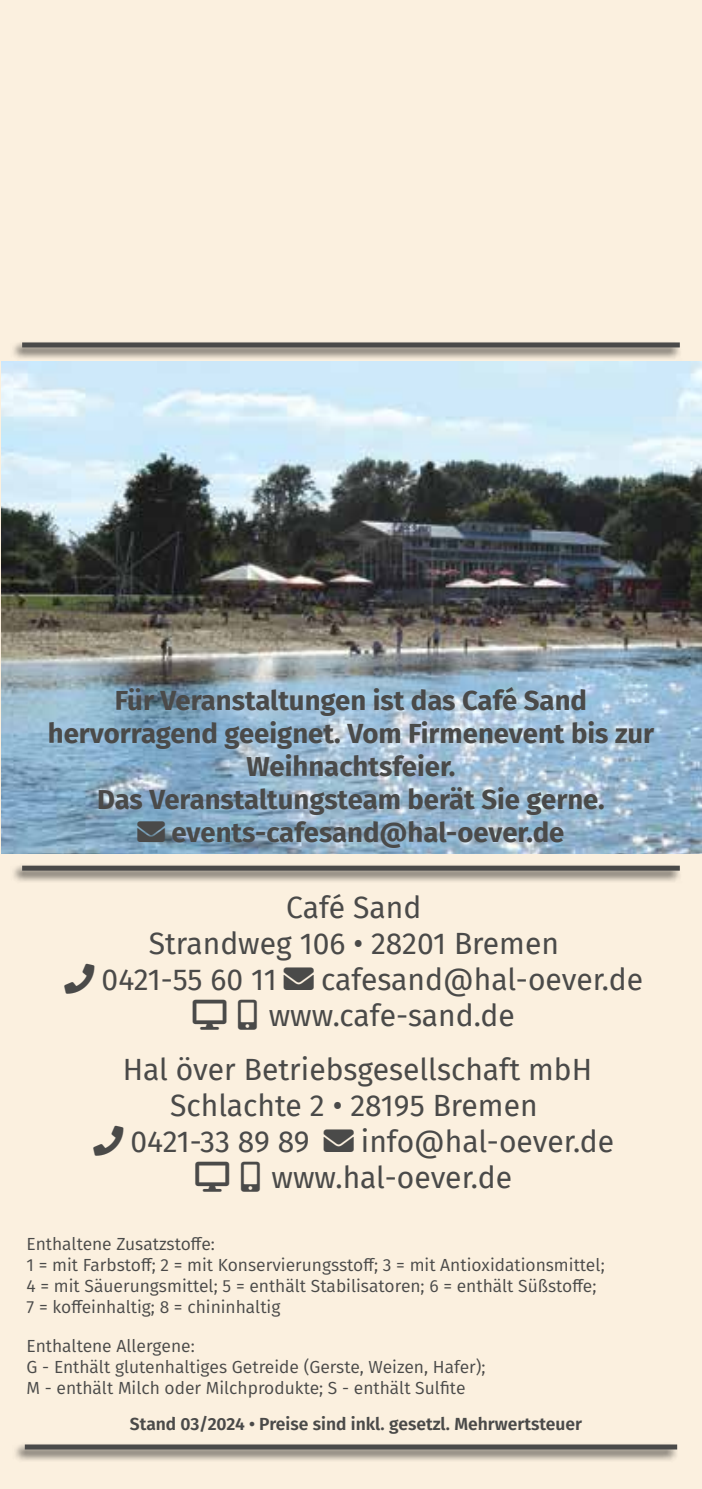
<style>
.page{position:relative;width:702px;height:1489px;background:#fff}
.page>*{position:absolute;margin:0;border:0;box-sizing:border-box;transform-origin:0 0}
.t1{font:30px/36px "Fira Sans";color:#4a4a49;text-align:center}
.t2{font:700 27.5px "Fira Sans";color:#4a4a49}
.t3{font:17.5px/21px "Fira Sans";color:#4a4a49}
.t4{font:600 17.5px "Fira Sans";color:#4a4a49}
</style>
<div class="page">
<div style="left:0;top:0;width:702px;height:1488px;background:#fbf0df"></div>
<div style="left:12px;top:1441px;width:667px;height:21px;background:#000;opacity:.75"></div>
<div style="left:25px;top:1444px;width:652px;height:5px;background:#4a4a49"></div>
<img style="left:2px;top:362px;width:700px;height:491px">
<div style="left:10px;top:340px;width:672px;height:21px;background:#000;opacity:.75"></div>
<div style="left:22px;top:342px;width:657px;height:5px;background:#4a4a49"></div>
<div style="left:10px;top:863px;width:672px;height:20px;background:#000;opacity:.75"></div>
<div style="left:22px;top:865px;width:657px;height:5px;background:#4a4a49"></div>
<svg style="left:138px;top:821px;width:27px;height:21px"></svg>
<h2 class="t2" style="left:115px;top:677px;width:473px">Für Veranstaltungen ist das Café Sand</h2>
<h2 class="t2" style="left:48px;top:710px;width:607px">hervorragend geeignet. Vom Firmenevent bis zur</h2>
<h2 class="t2" style="left:246px;top:743px;width:210px">Weihnachtsfeier.</h2>
<h2 class="t2" style="left:97px;top:776px;width:509px">Das Veranstaltungsteam berät Sie gerne.</h2>
<h2 class="t2" style="left:172px;top:809px;width:394px">events-cafesand@hal-oever.de</h2>
<h1 class="t1" style="left:149px;top:888px;width:412px">Café Sand<br>Strandweg 106 • 28201 Bremen</h1>
<h1 class="t1" style="left:64px;top:960px;width:214px">□■ 0421-55 60 11</h1>
<h1 class="t1" style="left:321px;top:960px;width:323px">cafesand@hal-oever.de</h1>
<h1 class="t1" style="left:123px;top:987px;width:471px;line-height:54px">▲▼□ □●●▼ www.cafe-sand.de<br>Hal över Betriebsgesellschaft mbH</h1>
<h1 class="t1" style="left:170px;top:1086px;width:369px">Schlachte 2 • 28195 Bremen</h1>
<h1 class="t1" style="left:93px;top:1122px;width:217px">□■ 0421-33 89 89</h1>
<h1 class="t1" style="left:361px;top:1122px;width:255px">info@hal-oever.de</h1>
<h1 class="t1" style="left:195px;top:1158px;width:318px">▲▼□ □●●▼ www.hal-oever.de</h1>
<p class="t3" style="left:27px;top:1232px;width:579px">Enthaltene Zusatzstoffe:<br>1 = mit Farbstoff; 2 = mit Konservierungsstoff; 3 = mit Antioxidationsmittel; 4 = mit Säuerungsmittel; 5 = enthält Stabilisatoren; 6 = enthält Süßstoffe; 7 = koffeinhaltig; 8 = chininhaltig</p>
<p class="t3" style="left:27px;top:1334px;width:460px">Enthaltene Allergene:<br>G - Enthält glutenhaltiges Getreide (Gerste, Weizen, Hafer);<br>M - enthält Milch oder Milchprodukte; S - enthält Sulfite</p>
<p class="t4" style="left:130px;top:1409px;width:453px">Stand 03/2024 • Preise sind inkl. gesetzl. Mehrwertsteuer</p>
</div>
